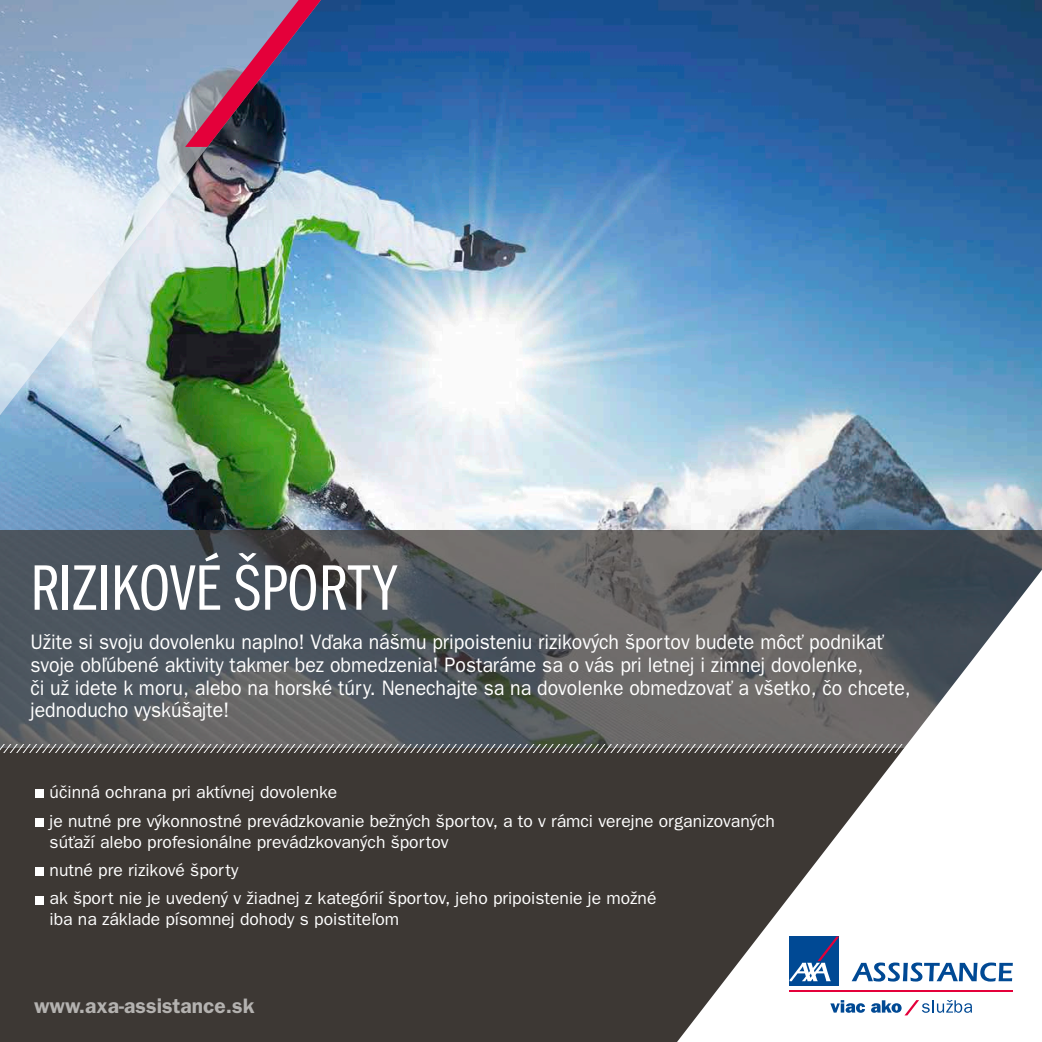
<style>
.page{position:relative;width:1042px;height:1042px;background:#fff}
.page>*{position:absolute;margin:0;border:0;box-sizing:border-box;transform-origin:0 0}
.t1{font:extra-condensed 66.5px "Franklin Gothic Itc TCE";color:#fff}
.t2{font:21px/22.8px "Franklin Gothic CE";color:#fff;scale:.93 1}
.t3{font:600 21px "Franklin Gothic CE";color:#b4b2b0}
.t4{font:17.5px/28.5px "Franklin Gothic CE";color:#fff}
</style>
<div class="page">
<img style="left:0;top:0;width:1042px;height:531px">
<img style="left:0;top:0;width:332px;height:434px">
<div style="left:0;top:748px;width:1042px;height:294px;background:#3d3834"></div>
<svg style="left:0;top:531px;width:1042px;height:213px;background:#55595e"></svg>
<svg style="left:0;top:744px;width:677px;height:9px"></svg>
<svg style="left:185px;top:0;width:147px;height:147px;background:#67638d"></svg>
<svg style="left:677px;top:570px;width:365px;height:472px"></svg>
<div style="left:789px;top:936px;width:50px;height:50px;background:#004994"></div>
<svg style="left:789px;top:936px;width:50px;height:45px"></svg>
<hr style="left:789px;top:990px;width:224px;height:1px;background:#e4003a">
<svg style="left:851px;top:962px;width:162px;height:19px;background:#92b1d1"></svg>
<svg style="left:830px;top:1000px;width:35px;height:13px"></svg>
<svg style="left:871px;top:1000px;width:101px;height:15px;background:#b9c7dc"></svg>
<div style="left:35px;top:789px;width:8px;height:9px;background:#fff"></div>
<div style="left:35px;top:818px;width:8px;height:8px;background:#fff"></div>
<div style="left:35px;top:867px;width:8px;height:9px;background:#fff"></div>
<div style="left:35px;top:896px;width:8px;height:8px;background:#fff"></div>
<h1 class="t1" style="left:30px;top:551px;width:368px">RIZIKOVÉ ŠPORTY</h1>
<p class="t2" style="left:30px;top:630px;width:948px">Užite si svoju dovolenku naplno! Vďaka nášmu pripoisteniu rizikových športov budete môcť podnikať svoje obľúbené aktivity takmer bez obmedzenia! Postaráme sa o vás pri letnej i zimnej dovolenke,<br>či už idete k moru, alebo na horské túry. Nenechajte sa na dovolenke obmedzovať a všetko, čo chcete, jednoducho vyskúšajte!</p>
<p class="t4" style="left:50px;top:777px;width:727px">účinná ochrana pri aktívnej dovolenke<br>je nutné pre výkonnostné prevádzkovanie bežných športov, a to v rámci verejne organizovaných</p>
<p class="t4" style="left:50px;top:827px;width:608px">súťaží alebo profesionálne prevádzkovaných športov<br>nutné pre rizikové športy<br>ak šport nie je uvedený v žiadnej z kategórií športov, jeho pripoistenie je možné</p>
<p class="t4" style="left:50px;top:905px;width:351px">iba na základe písomnej dohody s poistiteľom</p>
<p class="t3" style="left:34px;top:993px;width:222px">www.axa-assistance.sk</p>
</div>
